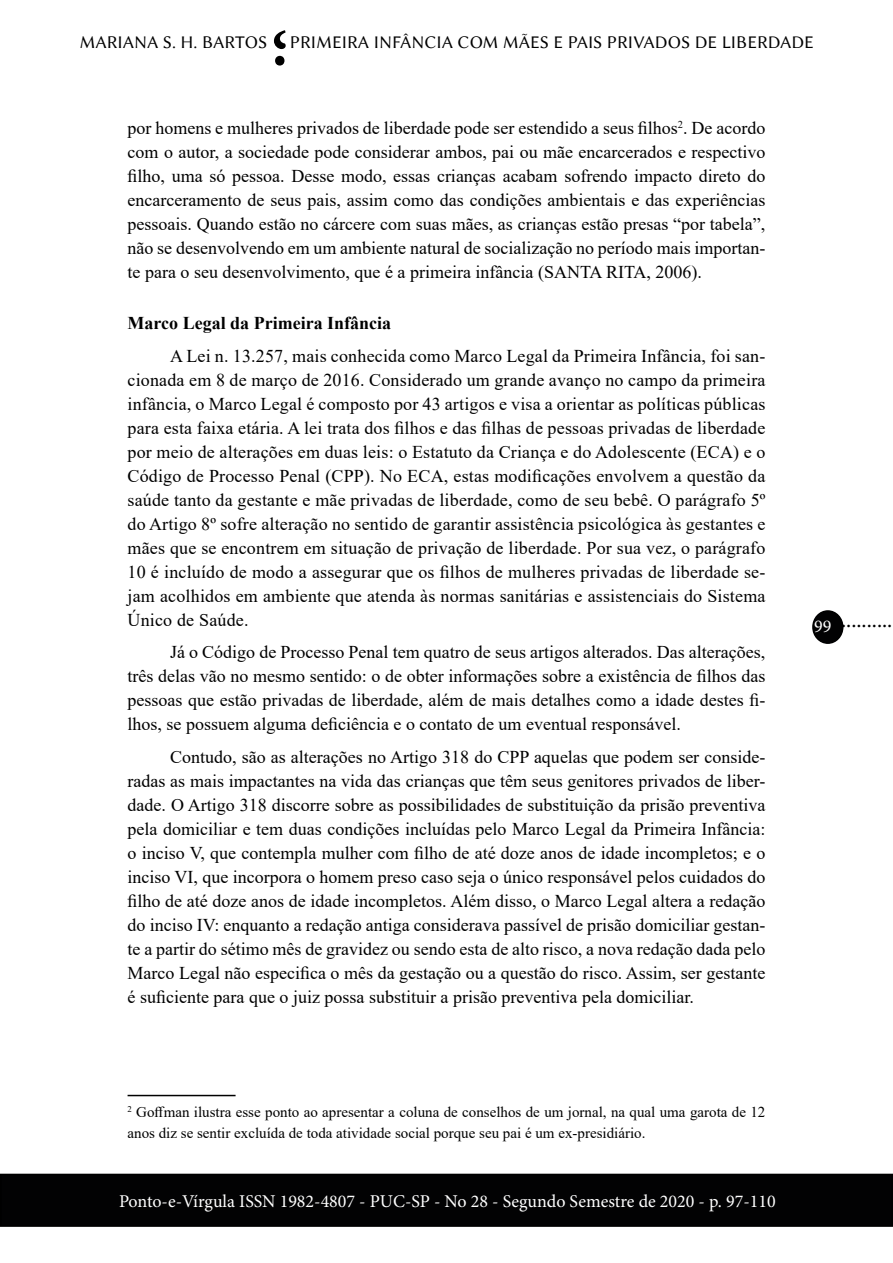
<style>
.page{position:relative;width:893px;height:1263px;background:#fff}
.page>*{position:absolute;margin:0;border:0;box-sizing:border-box;transform-origin:0 0}
.t1{font:700 90px "Adobe Arabic";color:#000}
.t2{font:22.5px "Minion Pro";color:#000}
.t3{font:18px/24px "Times New Roman";color:#000;text-align:justify}
.t4{font:18px "Minion Pro";color:#fff}
.t5{font:18px "Linux Biolinum G";color:#000}
.t6{font:700 18px "Times New Roman";color:#000}
.t7{font:15px/21px "Times New Roman";color:#000}
</style>
<div class="page">
<div style="left:813px;top:611px;width:30px;height:32px;background:#020203;border-radius:50%"></div>
<div style="left:812px;top:610px;width:31px;height:34px;border:2px solid #000;border-radius:50%"></div>
<div style="left:1px;top:1174px;width:891px;height:52px;background:#020203"></div>
<div style="left:0;top:1174px;width:893px;height:53px;border:2px solid #000"></div>
<hr style="left:128px;top:1095px;width:108px;height:1px;background:#000">
<h1 class="t1" style="left:288px;top:122px;width:18px;rotate:-180deg">;</h1>
<p class="t5" style="left:80px;top:32px;width:736px">MARIANA S. H. BARTOS PRIMEIRA INFÂNCIA COM MÃES E PAIS PRIVADOS DE LIBERDADE</p>
<p class="t3" style="left:128px;top:115px;width:639px">por homens e mulheres privados de liberdade pode ser estendido a seus filhos<sup>2</sup>. De acordo com o autor, a sociedade pode considerar ambos, pai ou mãe encarcerados e respectivo filho, uma só pessoa. Desse modo, essas crianças acabam sofrendo impacto direto do encarceramento de seus pais, assim como das condições ambientais e das experiências pessoais. Quando estão no cárcere com suas mães, as crianças estão presas “por tabela”, não se desenvolvendo em um ambiente natural de socialização no período mais importan&shy;te para o seu desenvolvimento, que é a primeira infância (SANTA RITA, 2006).</p>
<p class="t6" style="left:128px;top:310px;width:265px">Marco Legal da Primeira Infância</p>
<p class="t3" style="left:128px;top:343px;width:639px;text-indent:43px">A Lei n. 13.257, mais conhecida como Marco Legal da Primeira Infância, foi san&shy;cionada em 8 de março de 2016. Considerado um grande avanço no campo da primeira infância, o Marco Legal é composto por 43 artigos e visa a orientar as políticas públicas para esta faixa etária. A lei trata dos filhos e das filhas de pessoas privadas de liberdade por meio de alterações em duas leis: o Estatuto da Criança e do Adolescente (ECA) e o Código de Processo Penal (CPP). No ECA, estas modificações envolvem a questão da saúde tanto da gestante e mãe privadas de liberdade, como de seu bebê. O parágrafo 5º do Artigo 8º sofre alteração no sentido de garantir assistência psicológica às gestantes e mães que se encontrem em situação de privação de liberdade. Por sua vez, o parágrafo 10 é incluído de modo a assegurar que os filhos de mulheres privadas de liberdade se&shy;jam acolhidos em ambiente que atenda às normas sanitárias e assistenciais do Sistema Único de Saúde.</p>
<p class="t3" style="left:128px;top:640px;width:639px;text-indent:43px">Já o Código de Processo Penal tem quatro de seus artigos alterados. Das alterações, três delas vão no mesmo sentido: o de obter informações sobre a existência de filhos das pessoas que estão privadas de liberdade, além de mais detalhes como a idade destes fi&shy;lhos, se possuem alguma deficiência e o contato de um eventual responsável.</p>
<p class="t3" style="left:128px;top:744px;width:639px;text-indent:43px">Contudo, são as alterações no Artigo 318 do CPP aquelas que podem ser conside&shy;radas as mais impactantes na vida das crianças que têm seus genitores privados de liber&shy;dade. O Artigo 318 discorre sobre as possibilidades de substituição da prisão preventiva pela domiciliar e tem duas condições incluídas pelo Marco Legal da Primeira Infância: o inciso V, que contempla mulher com filho de até doze anos de idade incompletos; e o inciso VI, que incorpora o homem preso caso seja o único responsável pelos cuidados do filho de até doze anos de idade incompletos. Além disso, o Marco Legal altera a redação do inciso IV: enquanto a redação antiga considerava passível de prisão domiciliar gestan&shy;te a partir do sétimo mês de gravidez ou sendo esta de alto risco, a nova redação dada pelo Marco Legal não especifica o mês da gestação ou a questão do risco. Assim, ser gestante é suficiente para que o juiz possa substituir a prisão preventiva pela domiciliar.</p>
<p class="t4" style="left:814px;top:614px;width:19px">99</p>
<p class="t2" style="left:841px;top:605px;width:53px">..........</p>
<p class="t7" style="left:128px;top:1100px;width:639px"><sup>2</sup> Goffman ilustra esse ponto ao apresentar a coluna de conselhos de um jornal, na qual uma garota de 12 anos diz se sentir excluída de toda atividade social porque seu pai é um ex-presidiário.</p>
<p class="t4" style="left:119px;top:1189px;width:658px">Ponto-e-Vírgula ISSN 1982-4807 - PUC-SP - No 28 - Segundo Semestre de 2020 - p. 97-110</p>
</div>
